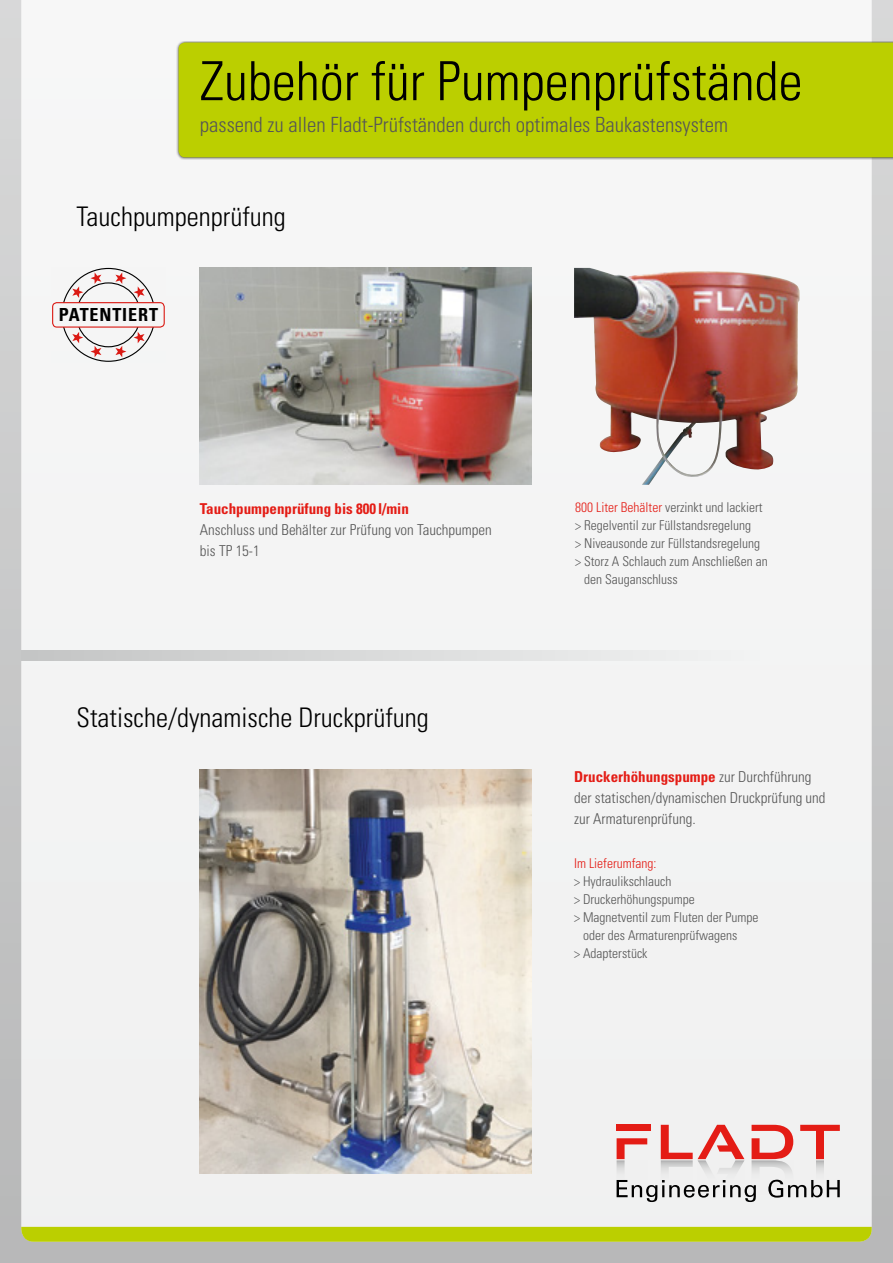
<style>
.page{position:relative;width:893px;height:1263px;background:#fff}
.page>*{position:absolute;margin:0;border:0;box-sizing:border-box;transform-origin:0 0}
.t1{font:300 condensed 54px "Univers";color:#000}
.t2{font:300 condensed 27px "Univers";color:#000}
.t3{font:300 condensed 21px "Univers";color:#565656}
.t4{font:700 condensed 18px "Univers";letter-spacing:.05em;color:#000}
.t5{font:300 condensed 15px/21px "Univers";color:#565656}
.t6{font:700 condensed 15px "Univers";color:#e41c15}
.t7{font:300 condensed 13.5px "Univers";color:#565656}
.t8{font:300 condensed 13.5px "Univers";color:#e41c15}
.s1{color:#e41c15}
.s2{font-weight:700;color:#e41c15}
</style>
<div class="page">
<div style="left:0;top:0;width:893px;height:1263px;background:linear-gradient(to bottom,#d8d9d9,#b7b8b8)"></div>
<div style="left:21px;top:0;width:851px;height:1227px;background:#f3f4f4"></div>
<div style="left:177px;top:41px;width:716px;height:118px;background:#000;opacity:.75"></div>
<div style="left:179px;top:43px;width:714px;height:114px;background:#bbcf00"></div>
<svg style="left:21px;top:1227px;width:851px;height:15px"></svg>
<img style="left:200px;top:268px;width:331px;height:217px">
<img style="left:200px;top:770px;width:331px;height:404px">
<svg style="left:90px;top:272px;width:11px;height:12px"></svg>
<svg style="left:115px;top:272px;width:11px;height:12px"></svg>
<svg style="left:134px;top:286px;width:11px;height:12px"></svg>
<svg style="left:134px;top:332px;width:11px;height:11px"></svg>
<svg style="left:115px;top:346px;width:11px;height:11px"></svg>
<svg style="left:90px;top:346px;width:11px;height:11px"></svg>
<svg style="left:72px;top:332px;width:11px;height:11px"></svg>
<svg style="left:72px;top:286px;width:11px;height:12px"></svg>
<div style="left:53px;top:303px;width:111px;height:24px;background:#f5f5f5;border-radius:4px"></div>
<div style="left:52px;top:302px;width:113px;height:26px;border:1px solid #e41c15;border-radius:4px"></div>
<svg style="left:617px;top:1125px;width:223px;height:77px"></svg>
<svg style="left:21px;top:651px;width:829px;height:10px"></svg>
<img style="left:574px;top:268px;width:226px;height:217px">
<h1 class="t1" style="left:200px;top:49px;width:604px">Zubehör für Pumpenprüfstände</h1>
<h3 class="t3" style="left:200px;top:112px;width:530px">passend zu allen Fladt-Prüfständen durch optimales Baukastensystem</h3>
<h2 class="t2" style="left:77px;top:200px;width:211px">Tauchpumpenprüfung</h2>
<h3 class="t4" style="left:59px;top:304px;width:101px">PATENTIERT</h3>
<p class="t6" style="left:200px;top:499px;width:211px">Tauchpumpenprüfung bis 800 l/min</p>
<p class="t5" style="left:200px;top:519px;width:294px">Anschluss und Behälter zur Prüfung von Tauchpumpen bis TP 15-1</p>
<h2 class="t2" style="left:77px;top:701px;width:354px">Statische/dynamische Druckprüfung</h2>
<p class="t7" style="left:575px;top:500px;width:189px"><span class="s1">800 Liter Behälter</span> verzinkt und lackiert</p>
<p class="t7" style="left:575px;top:518px;width:178px">&gt; Regelventil zur Füllstandsregelung</p>
<p class="t7" style="left:575px;top:536px;width:187px">&gt; Niveausonde zur Füllstandsregelung</p>
<p class="t7" style="left:575px;top:554px;width:194px">&gt; Storz A Schlauch zum Anschließen an</p>
<p class="t7" style="left:584px;top:572px;width:95px">den Sauganschluss</p>
<p class="t5" style="left:574px;top:766px;width:253px"><span class="s2">Druckerhöhungspumpe</span> zur Durchführung der statischen/dynamischen Druckprüfung und zur Armaturenprüfung.</p>
<p class="t8" style="left:574px;top:855px;width:84px">Im Lieferumfang:</p>
<p class="t7" style="left:574px;top:873px;width:99px">&gt; Hydraulikschlauch</p>
<p class="t7" style="left:574px;top:891px;width:122px">&gt; Druckerhöhungspumpe</p>
<p class="t7" style="left:574px;top:909px;width:186px">&gt; Magnetventil zum Fluten der Pumpe</p>
<p class="t7" style="left:583px;top:927px;width:156px">oder des Armaturenprüfwagens</p>
<p class="t7" style="left:574px;top:945px;width:75px">&gt; Adapterstück</p>
</div>
